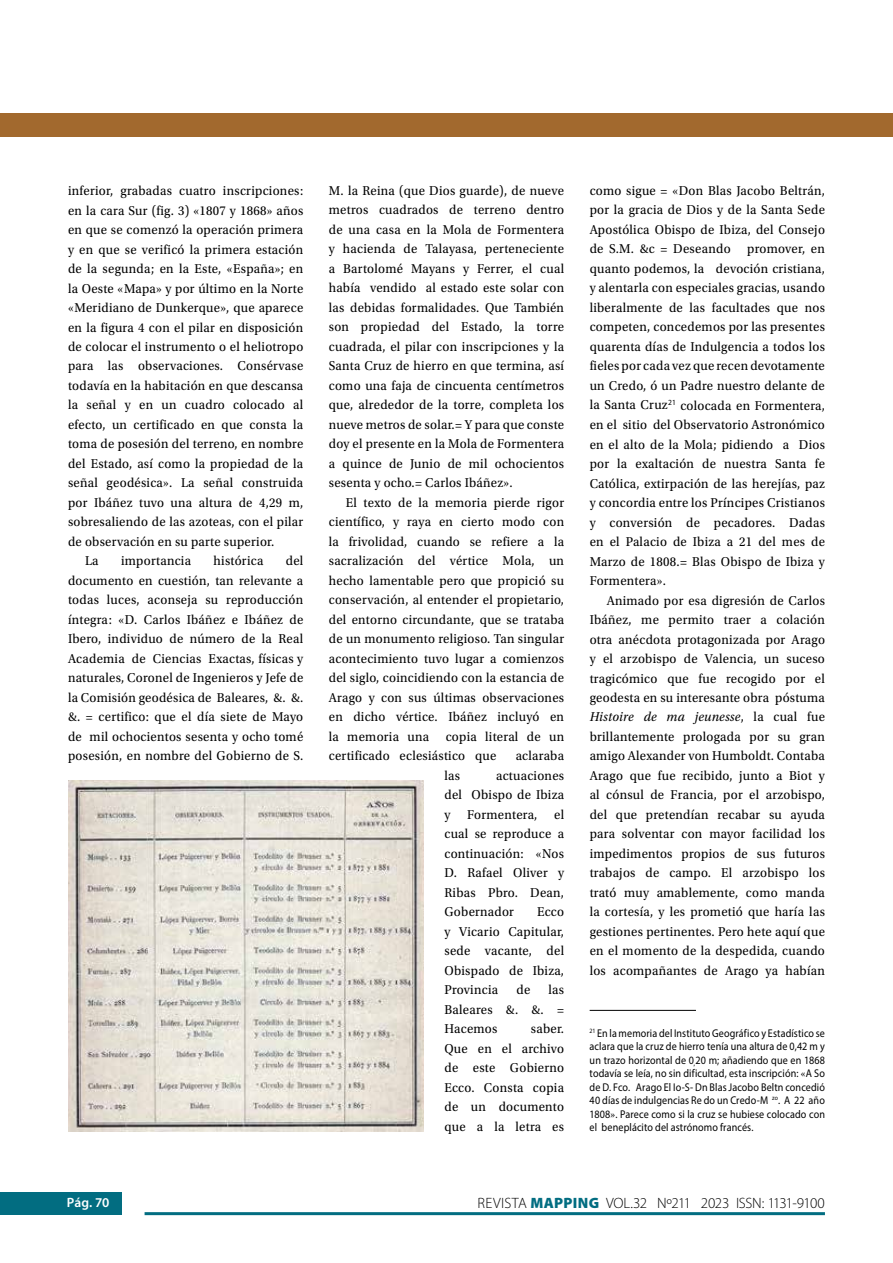
<style>
.page{position:relative;width:893px;height:1263px;background:#fff}
.page>*{position:absolute;margin:0;border:0;box-sizing:border-box;transform-origin:0 0}
.t1{font:300 15px "Myriad Pro";letter-spacing:-.015em;color:#000}
.t2{font:13.5px/19.5px "Utopia Std";letter-spacing:.02em;color:#000;text-align:justify;scale:.95 1}
.t3{font:600 13.5px "Myriad Pro";color:#fff}
.t4{font:11.25px/13.5px "Myriad Pro";letter-spacing:.015em;color:#000;text-align:justify;scale:.9 1}
.s1{font-style:italic}
.s2{font-family:"Utopia Std"}
.s3{font-weight:900;color:#026d81}
</style>
<div class="page">
<div style="left:0;top:1193px;width:121px;height:22px;background:#026d81"></div>
<hr style="left:145px;top:1212px;width:680px;height:3px;background:#026d81">
<div style="left:0;top:114px;width:893px;height:23px;background:#a2692e"></div>
<hr style="left:590px;top:1010px;width:106px;height:1px;background:#000">
<img style="left:68px;top:780px;width:355px;height:351px">
<p class="t2" style="left:68px;top:181px;width:249px">inferior, grabadas cuatro inscripciones:</p>
<p class="t2" style="left:68px;top:201px;width:249px">en la cara Sur (fig. 3) «1807 y 1868» años</p>
<p class="t2" style="left:68px;top:220px;width:249px">en que se comenzó la operación primera</p>
<p class="t2" style="left:68px;top:240px;width:249px">y en que se verificó la primera estación</p>
<p class="t2" style="left:68px;top:259px;width:249px">de la segunda; en la Este, «España»; en</p>
<p class="t2" style="left:68px;top:279px;width:249px">la Oeste «Mapa» y por último en la Norte</p>
<p class="t2" style="left:68px;top:298px;width:249px">«Meridiano de Dunkerque», que aparece</p>
<p class="t2" style="left:68px;top:318px;width:249px">en la figura 4 con el pilar en disposición</p>
<p class="t2" style="left:68px;top:337px;width:249px">de colocar el instrumento o el heliotropo</p>
<p class="t2" style="left:68px;top:357px;width:249px">para las observaciones. Consérvase</p>
<p class="t2" style="left:68px;top:376px;width:249px">todavía en la habitación en que descansa</p>
<p class="t2" style="left:68px;top:396px;width:249px">la señal y en un cuadro colocado al</p>
<p class="t2" style="left:68px;top:415px;width:249px">efecto, un certificado en que consta la</p>
<p class="t2" style="left:68px;top:435px;width:249px">toma de posesión del terreno, en nombre</p>
<p class="t2" style="left:68px;top:454px;width:249px">del Estado, así como la propiedad de la</p>
<p class="t2" style="left:68px;top:474px;width:249px">señal geodésica». La señal construida</p>
<p class="t2" style="left:68px;top:493px;width:249px">por Ibáñez tuvo una altura de 4,29 m,</p>
<p class="t2" style="left:68px;top:513px;width:249px">sobresaliendo de las azoteas, con el pilar</p>
<p class="t2" style="left:68px;top:532px;width:219px">de observación en su parte superior.</p>
<p class="t2" style="left:85px;top:552px;width:16px">La</p>
<p class="t2" style="left:121px;top:552px;width:75px">importancia</p>
<p class="t2" style="left:214px;top:552px;width:54px">histórica</p>
<p class="t2" style="left:68px;top:552px;width:249px;text-indent:218px">del documento en cuestión, tan relevante a todas luces, aconseja su reproducción íntegra: «D. Carlos Ibáñez e Ibáñez de Ibero, individuo de número de la Real Academia de Ciencias Exactas, físicas y naturales, Coronel de Ingenieros y Jefe de la Comisión geodésica de Baleares, &amp;. &amp;. &amp;. = certifico: que el día siete de Mayo de mil ochocientos sesenta y ocho tomé posesión, en nombre del Gobierno de S.</p>
<p class="t2" style="left:329px;top:181px;width:249px">M. la Reina (que Dios guarde), de nueve metros cuadrados de terreno dentro de una casa en la Mola de Formentera y hacienda de Talayasa, perteneciente a Bartolomé Mayans y Ferrer, el cual había vendido al estado este solar con las debidas formalidades. Que También son propiedad del Estado, la torre cuadrada, el pilar con inscripciones y la Santa Cruz de hierro en que termina, así como una faja de cincuenta centímetros que, alrededor de la torre, completa los nueve metros de solar.= Y para que conste doy el presente en la Mola de Formentera a quince de Junio de mil ochocientos sesenta y ocho.= Carlos Ibáñez».</p>
<p class="t2" style="left:329px;top:493px;width:249px;text-indent:17px">El texto de la memoria pierde rigor científico, y raya en cierto modo con la frivolidad, cuando se refiere a la sacralización del vértice Mola, un hecho lamentable pero que propició su conservación, al entender el propietario, del entorno circundante, que se trataba de un monumento religioso. Tan singular acontecimiento tuvo lugar a comienzos del siglo, coincidiendo con la estancia de Arago y con sus últimas observaciones en dicho vértice. Ibáñez incluyó en la memoria una copia literal de un certificado eclesiástico que</p>
<p class="t2" style="left:516px;top:746px;width:53px">aclaraba</p>
<p class="t2" style="left:444px;top:766px;width:18px">las</p>
<p class="t2" style="left:444px;top:766px;width:127px;text-indent:52px">actuaciones del Obispo de Ibiza y Formentera, el cual se reproduce a continuación: «Nos D. Rafael Oliver y Ribas Pbro. Dean, Gobernador</p>
<p class="t2" style="left:444px;top:902px;width:127px;text-indent:93px">Ecco y Vicario Capitular, sede vacante, del Obispado de Ibiza, Provincia</p>
<p class="t2" style="left:444px;top:980px;width:127px;text-indent:104px">las Baleares &amp;. &amp;. = Hacemos</p>
<p class="t2" style="left:516px;top:980px;width:16px">de</p>
<p class="t2" style="left:444px;top:1019px;width:127px;text-indent:86px">saber.<br>Que en el archivo de este Gobierno Ecco. Consta copia de un documento que a la letra es</p>
<p class="t2" style="left:590px;top:181px;width:249px">como sigue = «Don Blas Jacobo Beltrán, por la gracia de Dios y de la Santa Sede Apostólica Obispo de Ibiza, del Consejo de S.M. &amp;c = Deseando promover, en quanto podemos, la devoción cristiana, y alentarla con especiales gracias, usando liberalmente de las facultades que nos competen, concedemos por las presentes quarenta días de Indulgencia a todos los fieles por cada vez que recen devotamente un Credo, ó un Padre nuestro delante de la Santa Cruz<sup>21</sup> colocada en Formentera, en el sitio del Observatorio Astronómico en el alto de la Mola; pidiendo a Dios por la exaltación de nuestra Santa fe Católica, extirpación de las herejías, paz y concordia entre los Príncipes Cristianos y conversión de pecadores. Dadas en el Palacio de Ibiza a 21 del mes de Marzo de 1808.= Blas Obispo de Ibiza y Formentera».</p>
<p class="t2" style="left:590px;top:591px;width:249px;text-indent:17px">Animado por esa digresión de Carlos Ibáñez, me permito traer a colación otra anécdota protagonizada por Arago y el arzobispo de Valencia, un suceso tragicómico que fue recogido por el geodesta en su interesante obra póstuma <span class="s1">Histoire de ma jeunesse</span>, la cual fue brillantemente prologada por su gran amigo Alexander von Humboldt. Contaba Arago que fue recibido, junto a Biot y al cónsul de Francia, por el arzobispo, del que pretendían recabar su ayuda para solventar con mayor facilidad los impedimentos propios de sus futuros trabajos de campo. El arzobispo los trató muy amablemente, como manda la cortesía, y les prometió que haría las gestiones pertinentes. Pero hete aquí que en el momento de la despedida, cuando los acompañantes de Arago ya habían</p>
<p class="t4" style="left:590px;top:1026px;width:263px"><sup>21</sup> En la memoria del Instituto Geográfico y Estadístico se aclara que la cruz de hierro tenía una altura de 0,42 m y un trazo horizontal de 0,20 m; añadiendo que en 1868 todavía se leía, no sin dificultad, esta inscripción: <span class="s2">«</span>A So de D. Fco. Arago El Io-S- Dn Blas Jacobo Beltn concedió 40 días de indulgencias Re do un Credo-M <sup>zo</sup>. A 22 año 1808<span class="s2">»</span>. Parece como si la cruz se hubiese colocado con el beneplácito del astrónomo francés.</p>
<p class="t3" style="left:67px;top:1194px;width:44px">Pág. 70</p>
<p class="t1" style="left:478px;top:1194px;width:349px">REVISTA <span class="s3">MAPPING</span> VOL.32 Nº211 2023 ISSN: 1131-9100</p>
</div>
